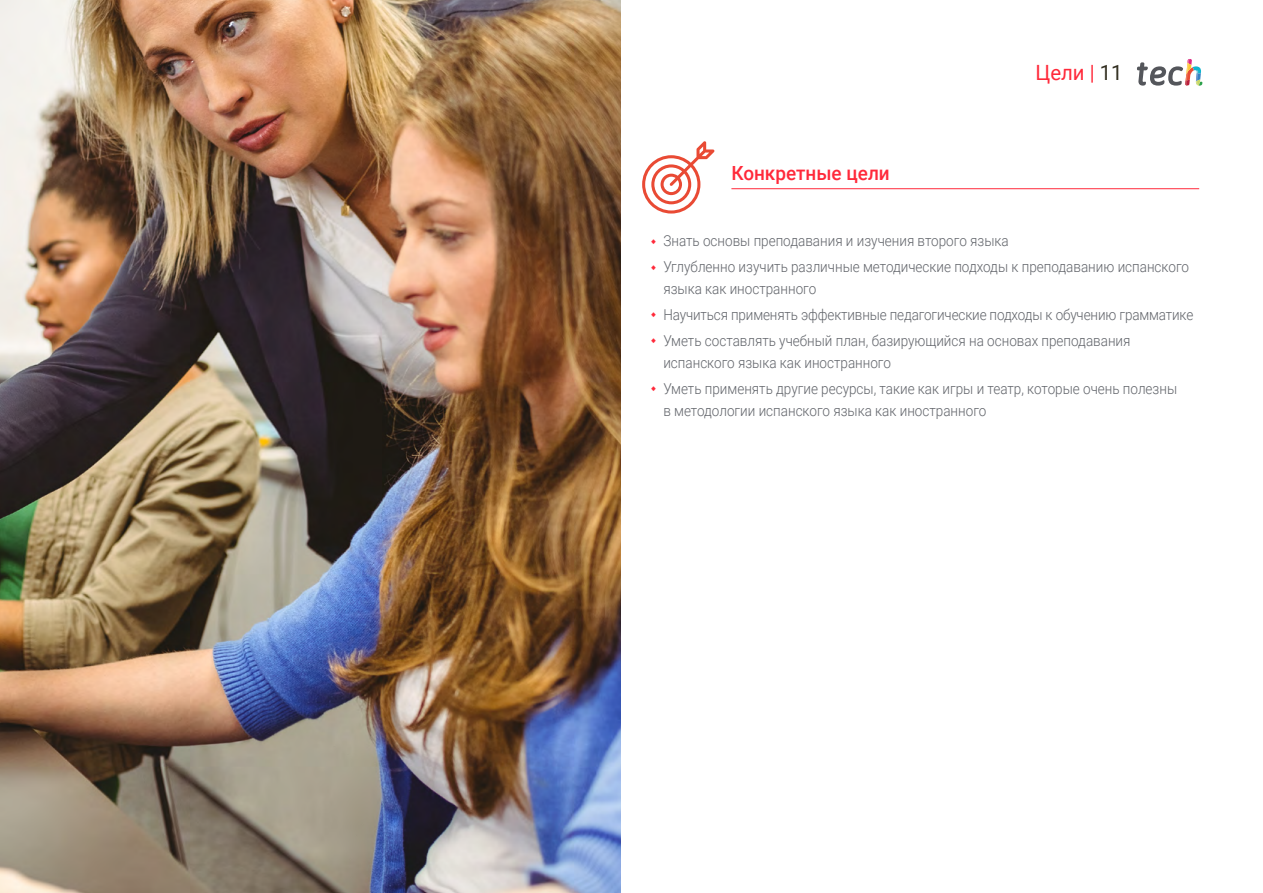
<style>
.page{position:relative;width:1263px;height:893px;background:#fff}
.page>*{position:absolute;margin:0;border:0;box-sizing:border-box;transform-origin:0 0}
.t1{font:21px "Roboto";color:#ff293a}
.t2{font:500 19.5px "Roboto";color:#ff293a}
.t3{font:300 15px/26px "Roboto";color:#61646a;scale:.9 1}
.s1{color:#312e20}
</style>
<div class="page">
<hr style="left:731px;top:188px;width:468px;height:1px;background:#ff293a">
<svg style="left:642px;top:141px;width:72px;height:73px"></svg>
<img style="left:0;top:0;width:621px;height:893px">
<svg style="left:1137px;top:59px;width:65px;height:27px"></svg>
<h2 class="t2" style="left:731px;top:160px;width:160px">Конкретные цели</h2>
<h1 class="t1" style="left:1035px;top:57px;width:89px">Цели | <span class="s1">11</span></h1>
<p class="t3" style="left:663px;top:227px;width:586px">Знать основы преподавания и изучения второго языка<br>Углубленно изучить различные методические подходы к преподаванию испанского</p>
<p class="t3" style="left:663px;top:275px;width:590px">языка как иностранного<br>Научиться применять эффективные педагогические подходы к обучению грамматике<br>Уметь составлять учебный план, базирующийся на основах преподавания</p>
<p class="t3" style="left:663px;top:349px;width:572px">испанского языка как иностранного<br>Уметь применять другие ресурсы, такие как игры и театр, которые очень полезны</p>
<p class="t3" style="left:663px;top:397px;width:360px">в методологии испанского языка как иностранного</p>
</div>
